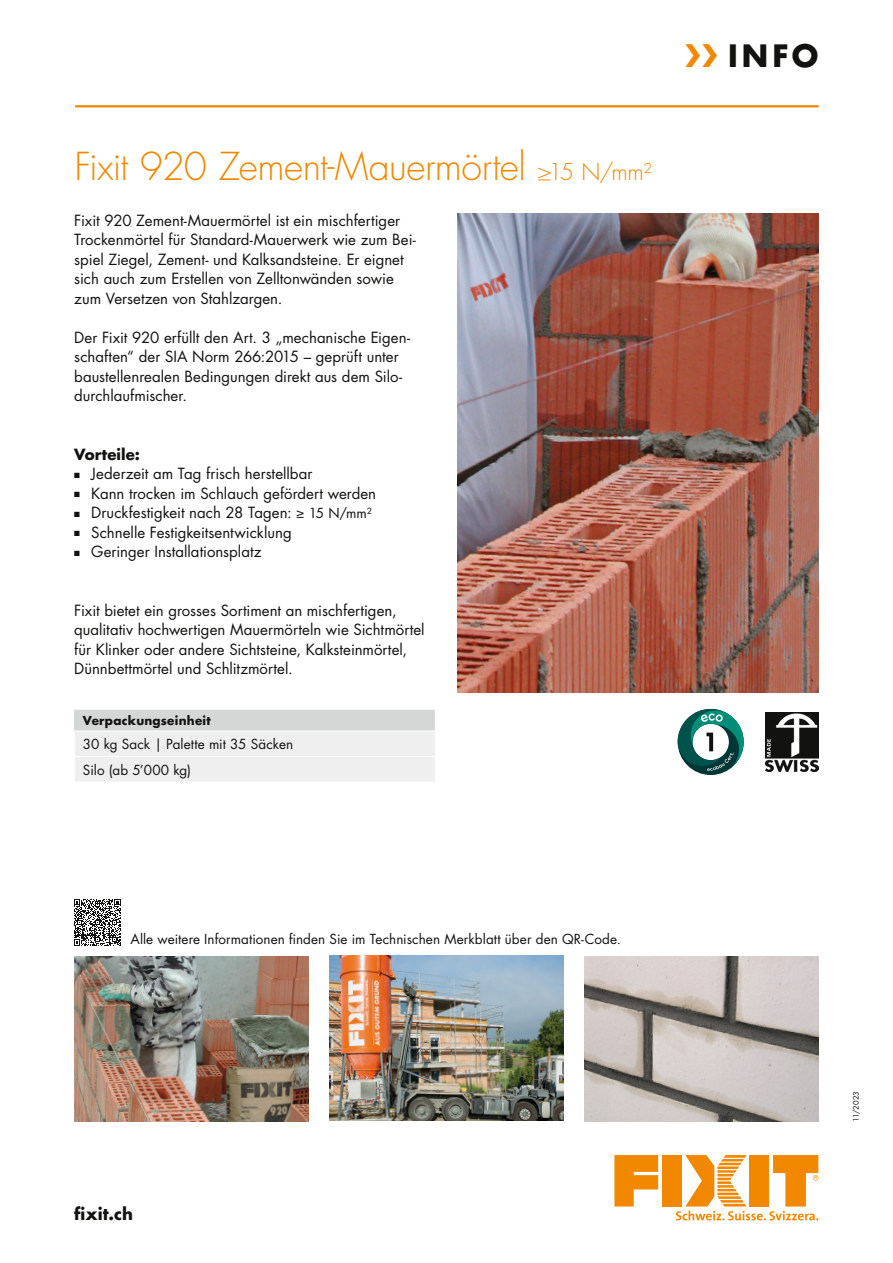
<style>
.page{position:relative;width:893px;height:1263px;background:#fff}
.page>*{position:absolute;margin:0;border:0;box-sizing:border-box;transform-origin:0 0}
.t1{font:300 37.5px "Futura LT Pro";letter-spacing:-.015em;color:#f18800}
.t2{font:700 30px "Futura LT Pro";color:#121310}
.t3{font:700 16.5px "Futura LT Pro";color:#121310}
.t4{font:15px/19.5px "Futura LT Pro";color:#121310}
.t5{font:700 15px "Futura LT Pro";letter-spacing:.005em;color:#121310}
.t6{font:13.5px/25.5px "Futura LT Pro";letter-spacing:.005em;color:#121310}
.t7{font:700 12px "Futura LT Pro";letter-spacing:.02em;color:#121310}
.t8{font:7.5px "Futura LT Pro";color:#121310}
.s1{font-size:22.5px}
.s2{font-size:13.5px}
.s3{color:#f18800}
</style>
<div class="page">
<hr style="left:75px;top:105px;width:744px;height:2px;background:#f18800">
<svg style="left:614px;top:1155px;width:44px;height:51px"></svg>
<div style="left:662px;top:1155px;width:20px;height:51px;background:#f18800"></div>
<svg style="left:676px;top:1155px;width:143px;height:65px"></svg>
<svg style="left:74px;top:709px;width:361px;height:72px"></svg>
<img style="left:585px;top:957px;width:234px;height:165px">
<img style="left:74px;top:957px;width:234px;height:165px">
<img style="left:330px;top:955px;width:233px;height:165px">
<img style="left:457px;top:213px;width:361px;height:479px">
<img style="left:765px;top:713px;width:53px;height:58px">
<svg style="left:678px;top:709px;width:66px;height:66px"></svg>
<svg style="left:74px;top:899px;width:47px;height:47px"></svg>
<h1 class="t1" style="left:74px;top:142px;width:579px">Fixit 920 Zement-Mauermörtel <span class="s1">≥15 N/mm²</span></h1>
<p class="t4" style="left:74px;top:210px;width:343px">Fixit 920 Zement-Mauermörtel ist ein mischfertiger Trockenmörtel für Standard-Mauerwerk wie zum Bei&shy;spiel Ziegel, Zement- und Kalksandsteine. Er eignet sich auch zum Erstellen von Zelltonwänden sowie zum Versetzen von Stahlzargen.</p>
<p class="t4" style="left:74px;top:327px;width:337px">Der Fixit 920 erfüllt den Art. 3 „mechanische Eigen&shy;schaften“ der SIA Norm 266:2015 – geprüft unter baustellenrealen Bedingungen direkt aus dem Silo&shy;durchlaufmischer.</p>
<p class="t5" style="left:74px;top:443px;width:67px">Vorteile:</p>
<p class="t4" style="left:74px;top:464px;width:240px">■ Jederzeit am Tag frisch herstellbar</p>
<p class="t4" style="left:74px;top:483px;width:303px">■ Kann trocken im Schlauch gefördert werden</p>
<p class="t4" style="left:74px;top:503px;width:299px">■ Druckfestigkeit nach 28 Tagen: <span class="s2">≥ 15 N/mm²</span></p>
<p class="t4" style="left:74px;top:522px;width:219px">■ Schnelle Festigkeitsentwicklung</p>
<p class="t4" style="left:74px;top:542px;width:189px">■ Geringer Installationsplatz</p>
<p class="t4" style="left:74px;top:600px;width:352px">Fixit bietet ein grosses Sortiment an mischfertigen, qualitativ hochwertigen Mauermörteln wie Sichtmörtel für Klinker oder andere Sichtsteine, Kalksteinmörtel, Dünnbettmörtel und Schlitzmörtel.</p>
<p class="t7" style="left:83px;top:711px;width:129px">Verpackungseinheit</p>
<p class="t6" style="left:83px;top:731px;width:212px">30 kg Sack | Palette mit 35 Säcken<br>Silo (ab 5’000 kg)</p>
<h2 class="t2" style="left:685px;top:32px;width:135px"><span class="s3">❯❯</span> INFO</h2>
<p class="t6" style="left:130px;top:926px;width:492px">Alle weitere Informationen finden Sie im Technischen Merkblatt über den QR-Code.</p>
<p class="t3" style="left:74px;top:1201px;width:60px">fixit.ch</p>
<p class="t8" style="left:851px;top:1122px;width:32px;rotate:-90deg">11/2023</p>
</div>
